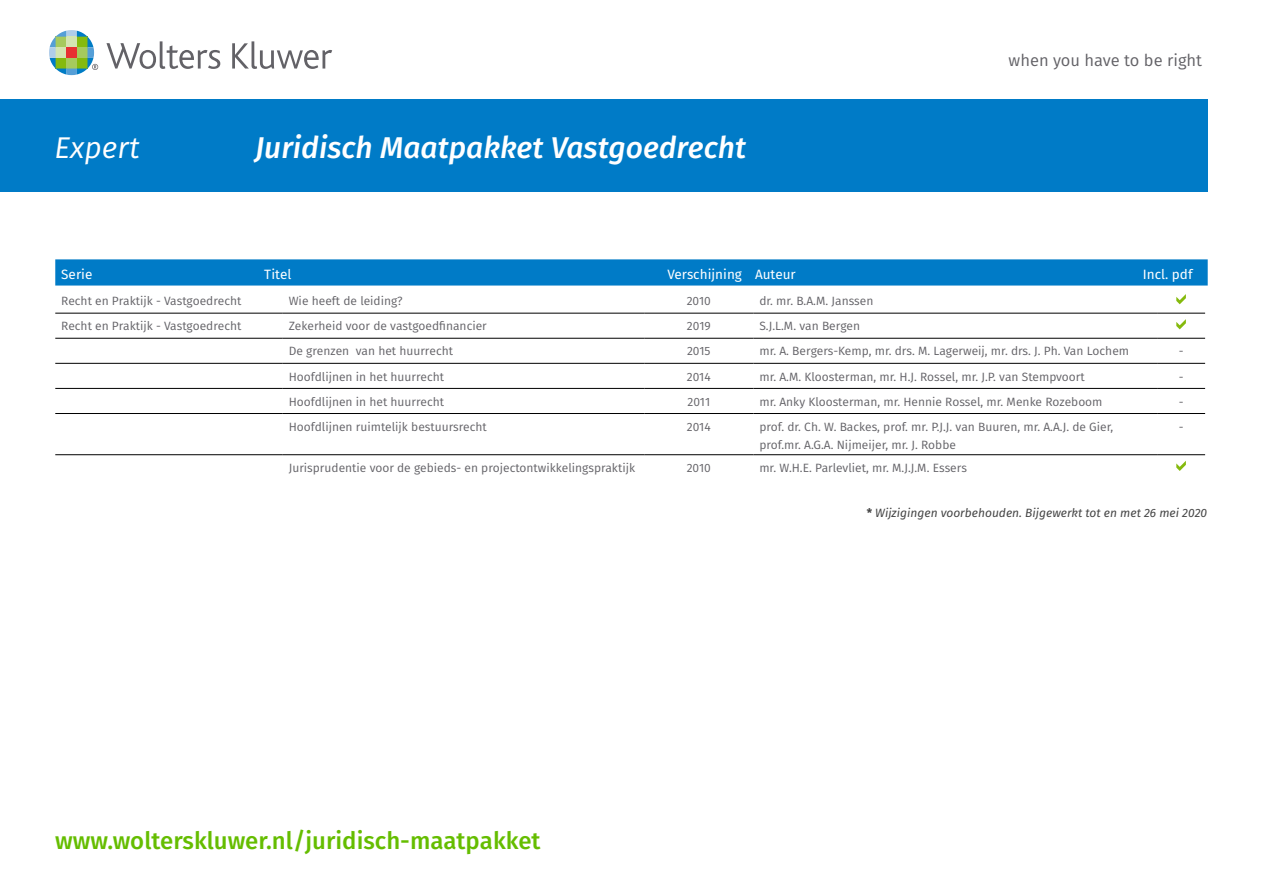
<style>
.page{position:relative;width:1263px;height:893px;background:#fff}
.page>*{position:absolute;margin:0;border:0;box-sizing:border-box;transform-origin:0 0}
.t1{font:italic 500 30px "Fira Sans";color:#fff}
.t2{font:italic 30px "Fira Sans";color:#fff}
.t3{font:500 24px "Fira Sans";color:#65bd00}
.t4{font:16.5px "Fira Sans";color:#636267}
.t5{font:13.5px "Fira Sans";color:#fff}
.t6{font:12px/18px "Fira Sans";color:#636267}
.t7{font:italic 12px "Fira Sans";color:#454545}
.s1{font-weight:700;font-style:normal}
</style>
<div class="page">
<svg style="left:106px;top:41px;width:114px;height:28px"></svg>
<svg style="left:232px;top:41px;width:100px;height:28px"></svg>
<svg style="left:49px;top:30px;width:49px;height:45px"></svg>
<svg style="left:55px;top:259px;width:1153px;height:27px;background:#087fc8"></svg>
<div style="left:0;top:100px;width:1208px;height:92px;background:#007bc7"></div>
<hr style="left:55px;top:363px;width:228px;height:1px;background:#000">
<hr style="left:283px;top:363px;width:361px;height:1px;background:#000">
<hr style="left:644px;top:363px;width:109px;height:1px;background:#000">
<hr style="left:753px;top:363px;width:404px;height:1px;background:#000">
<hr style="left:1157px;top:363px;width:48px;height:1px;background:#000">
<hr style="left:55px;top:388px;width:228px;height:1px;background:#000">
<hr style="left:283px;top:388px;width:361px;height:1px;background:#000">
<hr style="left:644px;top:388px;width:109px;height:1px;background:#000">
<hr style="left:753px;top:388px;width:404px;height:1px;background:#000">
<hr style="left:1157px;top:388px;width:48px;height:1px;background:#000">
<hr style="left:55px;top:413px;width:228px;height:1px;background:#000">
<hr style="left:283px;top:413px;width:361px;height:1px;background:#000">
<hr style="left:644px;top:413px;width:109px;height:1px;background:#000">
<hr style="left:753px;top:413px;width:404px;height:1px;background:#000">
<hr style="left:1157px;top:413px;width:48px;height:1px;background:#000">
<hr style="left:55px;top:454px;width:228px;height:1px;background:#000">
<hr style="left:283px;top:454px;width:361px;height:1px;background:#000">
<hr style="left:644px;top:454px;width:109px;height:1px;background:#000">
<hr style="left:753px;top:454px;width:404px;height:1px;background:#000">
<hr style="left:1157px;top:454px;width:48px;height:1px;background:#000">
<hr style="left:55px;top:338px;width:228px;height:1px;background:#000">
<hr style="left:283px;top:338px;width:361px;height:1px;background:#000">
<hr style="left:644px;top:338px;width:109px;height:1px;background:#000">
<hr style="left:753px;top:338px;width:404px;height:1px;background:#000">
<hr style="left:1157px;top:338px;width:48px;height:1px;background:#000">
<hr style="left:55px;top:313px;width:228px;height:1px;background:#000">
<hr style="left:283px;top:313px;width:361px;height:1px;background:#000">
<hr style="left:644px;top:313px;width:109px;height:1px;background:#000">
<hr style="left:753px;top:313px;width:404px;height:1px;background:#000">
<hr style="left:1157px;top:313px;width:48px;height:1px;background:#000">
<svg style="left:1176px;top:294px;width:10px;height:10px"></svg>
<svg style="left:1176px;top:319px;width:10px;height:10px"></svg>
<svg style="left:1176px;top:461px;width:10px;height:10px"></svg>
<h1 class="t2" style="left:55px;top:125px;width:87px">Expert</h1>
<h1 class="t1" style="left:255px;top:123px;width:492px">Juridisch Maatpakket Vastgoedrecht</h1>
<h3 class="t4" style="left:1008px;top:48px;width:195px">when you have to be right</h3>
<p class="t5" style="left:61px;top:264px;width:33px">Serie</p>
<p class="t5" style="left:264px;top:264px;width:29px">Titel</p>
<p class="t5" style="left:667px;top:264px;width:130px">Verschijning Auteur</p>
<p class="t5" style="left:1143px;top:264px;width:51px">Incl. pdf</p>
<p class="t6" style="left:61px;top:292px;width:182px">Recht en Praktijk - Vastgoedrecht</p>
<p class="t6" style="left:289px;top:292px;width:115px">Wie heeft de leiding?</p>
<p class="t6" style="left:687px;top:292px;width:26px">2010</p>
<p class="t6" style="left:759px;top:292px;width:116px">dr. mr. B.A.M. Janssen</p>
<p class="t6" style="left:61px;top:317px;width:182px">Recht en Praktijk - Vastgoedrecht</p>
<p class="t6" style="left:289px;top:317px;width:200px">Zekerheid voor de vastgoedfinancier</p>
<p class="t6" style="left:687px;top:317px;width:25px">2019</p>
<p class="t6" style="left:759px;top:317px;width:102px">S.J.L.M. van Bergen</p>
<p class="t6" style="left:289px;top:342px;width:166px">De grenzen van het huurrecht</p>
<p class="t6" style="left:687px;top:342px;width:25px">2015</p>
<p class="t6" style="left:759px;top:342px;width:371px">mr. A. Bergers-Kemp, mr. drs. M. Lagerweij, mr. drs. J. Ph. Van Lochem</p>
<p class="t6" style="left:1179px;top:342px;width:6px">-</p>
<p class="t6" style="left:289px;top:367px;width:157px">Hoofdlijnen in het huurrecht</p>
<p class="t6" style="left:687px;top:367px;width:25px">2014</p>
<p class="t6" style="left:759px;top:367px;width:327px">mr. A.M. Kloosterman, mr. H.J. Rossel, mr. J.P. van Stempvoort</p>
<p class="t6" style="left:1179px;top:367px;width:6px">-</p>
<p class="t6" style="left:289px;top:392px;width:157px">Hoofdlijnen in het huurrecht</p>
<p class="t6" style="left:687px;top:392px;width:24px">2011</p>
<p class="t6" style="left:759px;top:392px;width:345px">mr. Anky Kloosterman, mr. Hennie Rossel, mr. Menke Rozeboom</p>
<p class="t6" style="left:1179px;top:392px;width:6px">-</p>
<p class="t6" style="left:289px;top:417px;width:200px">Hoofdlijnen ruimtelijk bestuursrecht</p>
<p class="t6" style="left:687px;top:417px;width:25px">2014</p>
<p class="t6" style="left:759px;top:417px;width:355px">prof. dr. Ch. W. Backes, prof. mr. P.J.J. van Buuren, mr. A.A.J. de Gier, prof.mr. A.G.A. Nijmeijer, mr. J. Robbe</p>
<p class="t6" style="left:1179px;top:417px;width:6px">-</p>
<p class="t6" style="left:289px;top:458px;width:348px">Jurisprudentie voor de gebieds- en projectontwikkelingspraktijk</p>
<p class="t6" style="left:687px;top:458px;width:26px">2010</p>
<p class="t6" style="left:759px;top:458px;width:209px">mr. W.H.E. Parlevliet, mr. M.J.J.M. Essers</p>
<p class="t7" style="left:867px;top:504px;width:342px"><span class="s1">*</span> Wijzigingen voorbehouden. Bijgewerkt tot en met 26 mei 2020</p>
<h2 class="t3" style="left:55px;top:822px;width:487px">www.wolterskluwer.nl/juridisch-maatpakket</h2>
</div>
